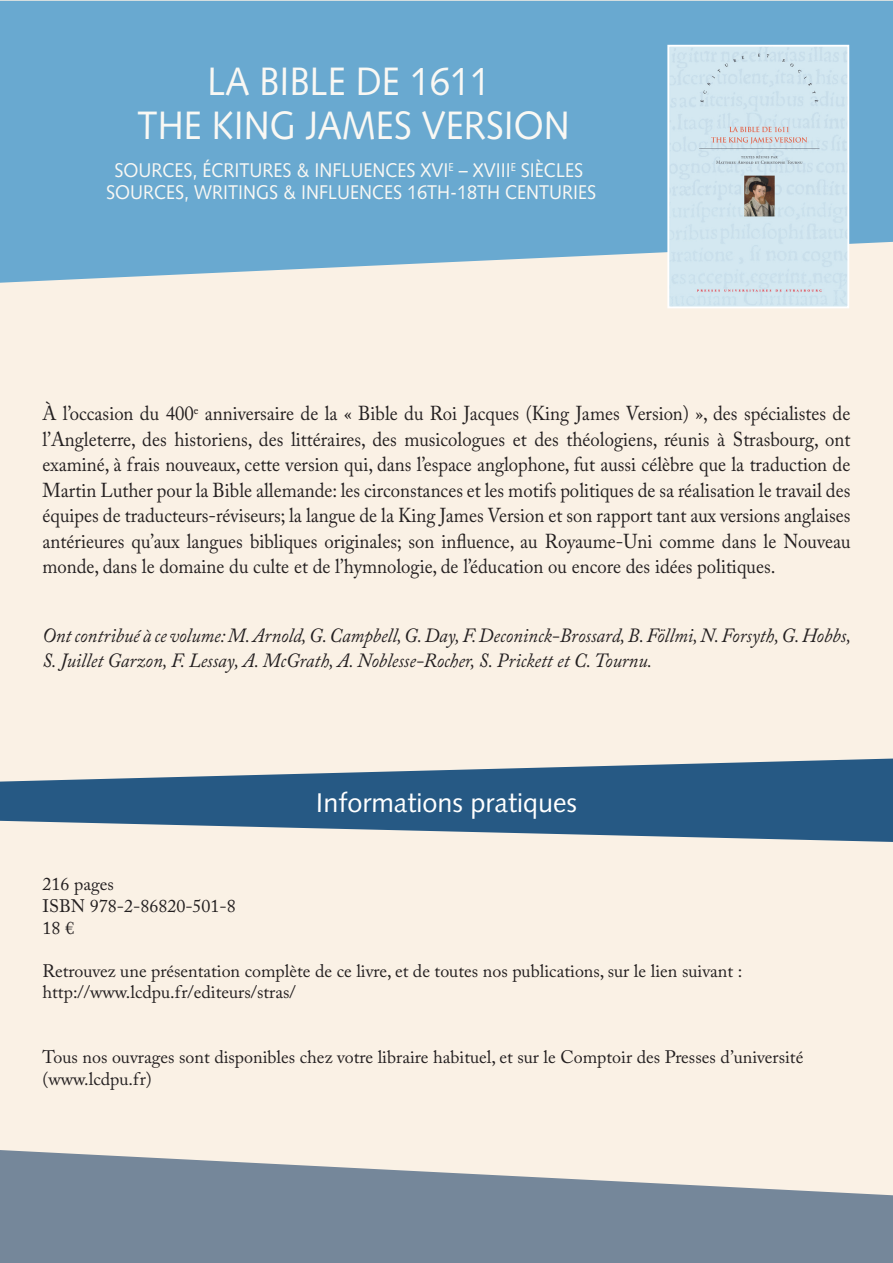
<style>
.page{position:relative;width:893px;height:1263px;background:#faf1e5}
.page>*{position:absolute;margin:0;border:0;box-sizing:border-box;transform-origin:0 0}
.t1{font:39.6px/43.2px "Syntax";color:#f9f8f4;text-align:center;scale:.91 1}
.t2{font:27px "Syntax";color:#fff}
.t3{font:20.1px/25.5px "Adobe Caslon Pro";color:#231f20;text-align:justify;scale:.93 1}
.t4{font:italic 20.1px/25.5px "Adobe Caslon Pro";color:#231f20;scale:.93 1}
.t5{font:19.8px/21.6px "Syntax";color:#f9f8f4;text-align:center;scale:.91 1}
.t6{font:18px/21.6px "Adobe Caslon Pro";color:#231f20}
</style>
<div class="page">
<div style="left:0;top:1px;width:893px;height:282px;background:#69a9d0"></div>
<svg style="left:0;top:1150px;width:893px;height:113px;fill:#75879a"></svg>
<img style="left:670px;top:48px;width:176px;height:257px">
<div style="left:667px;top:45px;width:182px;height:263px;border:2px solid #fff"></div>
<svg style="left:0;top:758px;width:893px;height:84px;fill:#265984"></svg>
<h1 class="t1" style="left:138px;top:60px;width:476px">LA BIBLE DE 1611<br>THE KING JAMES VERSION</h1>
<p class="t5" style="left:106px;top:160px;width:540px">SOURCES, ÉCRITURES &amp; I NFLUENCES XVI <sup>E</sup> – XVIII <sup>E</sup> SIÈCLES<br>SOURCES, WRITINGS &amp; I NFLUENCES 16TH-18TH CENTURIES</p>
<p class="t3" style="left:43px;top:401px;width:870px">À l’occasion du 400<sup>e</sup> anniversaire de la « Bible du Roi Jacques (King James Version) », des spécialistes de l’Angleterre, des historiens, des littéraires, des musicologues et des théologiens, réunis à Strasbourg, ont examiné, à frais nouveaux, cette version qui, dans l’espace anglophone, fut aussi célèbre que la traduction de Martin Luther pour la Bible allemande: les circonstances et les motifs politiques de sa réalisation le travail des équipes de traducteurs-réviseurs; la langue de la King James Version et son rapport tant aux versions anglaises antérieures qu’aux langues bibliques originales; son influence, au Royaume-Uni comme dans le Nouveau monde, dans le domaine du culte et de l’hymnologie, de l’éducation ou encore des idées politiques.</p>
<p class="t4" style="left:43px;top:622px;width:871px">Ont contribué à ce volume: M. Arnold, G. Campbell, G. Day, F. Deconinck-Brossard, B. Föllmi, N. Forsyth, G.Hobbs,<br>S. Juillet Garzon, F. Lessay, A. McGrath, A. Noblesse-Rocher, S. Prickett et C. Tournu.</p>
<h2 class="t2" style="left:316px;top:786px;width:263px">I NFORMATIONS PRATIQUES</h2>
<p class="t6" style="left:43px;top:873px;width:195px">216 pages<br>ISBN 978-2-86820-501-8<br>18 €</p>
<p class="t6" style="left:43px;top:960px;width:701px">Retrouvez une présentation complète de ce livre, et de toutes nos publications, sur le lien suivant : http://www.lcdpu.fr/editeurs/stras/</p>
<p class="t6" style="left:43px;top:1046px;width:762px">Tous nos ouvrages sont disponibles chez votre libraire habituel, et sur le Comptoir des Presses d’université (www.lcdpu.fr)</p>
</div>
